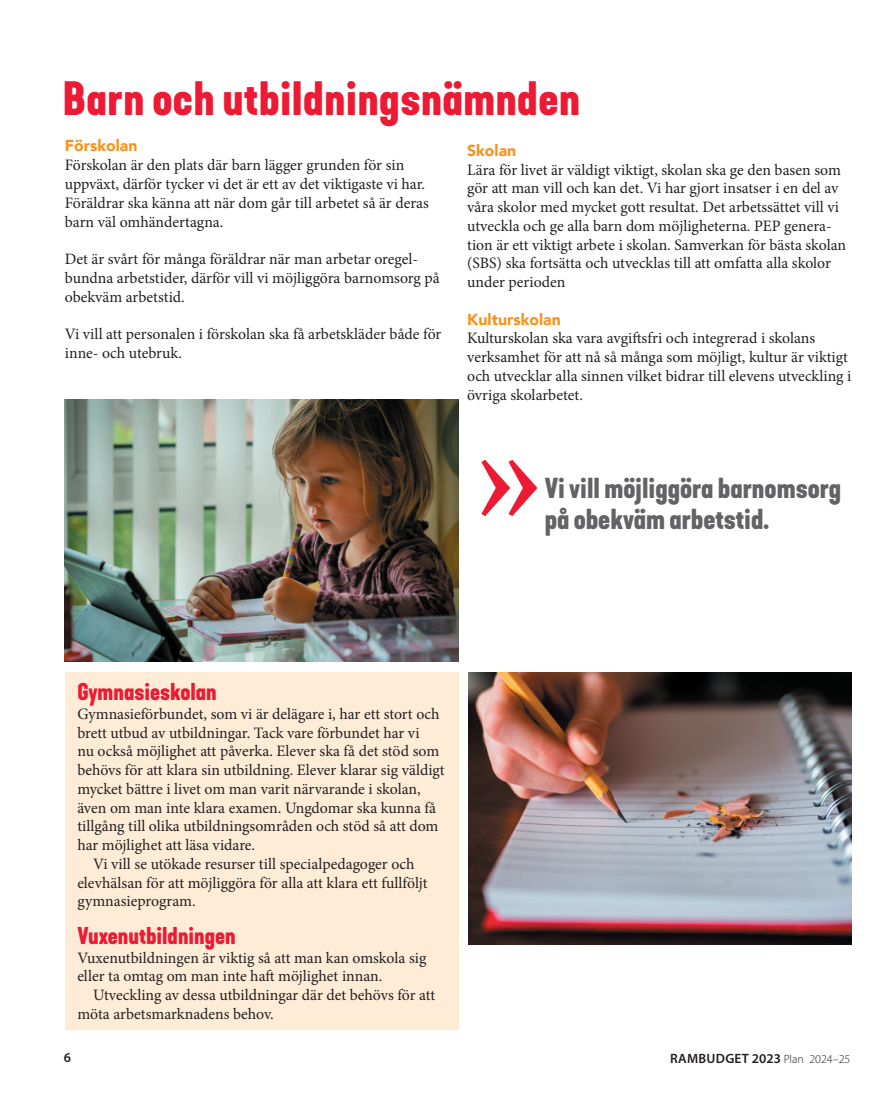
<style>
.page{position:relative;width:893px;height:1106px;background:#fff}
.page>*{position:absolute;margin:0;border:0;box-sizing:border-box;transform-origin:0 0}
.t1{font:150px "Grad";color:#ed1a33}
.t2{font:700 45px "Kapra Neue Custom";letter-spacing:.01em;color:#ed1a33}
.t3{font:700 27px "Kapra Neue Custom";color:#636366}
.t4{font:700 22.65px "Kapra Neue Custom";color:#ed1a33}
.t5{font:15.9px/18.8px "Minion Pro";color:#231f20}
.t6{font:900 15.9px "Avenir";color:#f7931d}
.t7{font:600 13.5px "Myriad Pro";letter-spacing:.02em;color:#231f20}
.s1{font-weight:300;font-size:12px}
</style>
<div class="page">
<div style="left:65px;top:672px;width:393px;height:357px;background:#feecd7"></div>
<img style="left:65px;top:399px;width:393px;height:262px">
<img style="left:468px;top:672px;width:383px;height:272px">
<h2 class="t2" style="left:63px;top:70px;width:519px">Barn och utbildningsnämnden</h2>
<p class="t6" style="left:65px;top:132px;width:74px">Förskolan</p>
<p class="t5" style="left:65px;top:156px;width:366px">Förskolan är den plats där barn lägger grunden för sin uppväxt, därför tycker vi det är ett av det viktigaste vi har.<br>Föräldrar ska känna att när dom går till arbetet så är deras barn väl omhändertagna.</p>
<p class="t5" style="left:65px;top:250px;width:376px">Det är svårt för många föräldrar när man arbetar oregel&shy;bundna arbetstider, därför vill vi möjliggöra barnomsorg på obekväm arbetstid.</p>
<p class="t5" style="left:65px;top:325px;width:378px">Vi vill att personalen i förskolan ska få arbetskläder både för inne- och utebruk.</p>
<p class="t6" style="left:467px;top:137px;width:50px">Skolan</p>
<p class="t5" style="left:467px;top:160px;width:381px">Lära för livet är väldigt viktigt, skolan ska ge den basen som gör att man vill och kan det. Vi har gjort insatser i en del av våra skolor med mycket gott resultat. Det arbetssättet vill vi utveckla och ge alla barn dom möjligheterna. PEP genera&shy;tion är ett viktigt arbete i skolan. Samverkan för bästa skolan (SBS) ska fortsätta och utvecklas till att omfatta alla skolor under perioden</p>
<p class="t6" style="left:467px;top:305px;width:95px">Kulturskolan</p>
<p class="t5" style="left:467px;top:329px;width:386px">Kulturskolan ska vara avgiftsfri och integrerad i skolans verksamhet för att nå så många som möjligt, kultur är viktigt och utvecklar alla sinnen vilket bidrar till elevens utveckling i övriga skolarbetet.</p>
<h1 class="t1" style="left:474px;top:377px;width:74px">»</h1>
<h3 class="t3" style="left:545px;top:470px;width:298px">Vi vill möjliggöra barnomsorg</h3>
<h3 class="t3" style="left:545px;top:502px;width:226px">på obekväm arbetstid.</h3>
<h3 class="t4" style="left:77px;top:677px;width:141px">Gymnasieskolan</h3>
<p class="t5" style="left:77px;top:704px;width:364px">Gymnasieförbundet, som vi är delägare i, har ett stort och</p>
<p class="t5" style="left:77px;top:723px;width:344px">brett utbud av utbildningar. Tack vare förbundet har vi</p>
<p class="t5" style="left:77px;top:742px;width:363px">nu också möjlighet att påverka. Elever ska få det stöd som</p>
<p class="t5" style="left:77px;top:760px;width:369px">behövs för att klara sin utbildning. Elever klarar sig väldigt</p>
<p class="t5" style="left:77px;top:779px;width:345px">mycket bättre i livet om man varit närvarande i skolan,</p>
<p class="t5" style="left:77px;top:798px;width:360px">även om man inte klara examen. Ungdomar ska kunna få</p>
<p class="t5" style="left:77px;top:817px;width:363px">tillgång till olika utbildningsområden och stöd så att dom</p>
<p class="t5" style="left:77px;top:835px;width:179px">har möjlighet att läsa vidare.</p>
<p class="t5" style="left:93px;top:854px;width:323px">Vi vill se utökade resurser till specialpedagoger och</p>
<p class="t5" style="left:77px;top:873px;width:352px">elevhälsan för att möjliggöra för alla att klara ett fullföljt</p>
<p class="t5" style="left:77px;top:892px;width:120px">gymnasieprogram.</p>
<h3 class="t4" style="left:77px;top:921px;width:160px">Vuxenutbildningen</h3>
<p class="t5" style="left:77px;top:948px;width:351px">Vuxenutbildningen är viktig så att man kan omskola sig eller ta omtag om man inte haft möjlighet innan.</p>
<p class="t5" style="left:77px;top:985px;width:359px;text-indent:16px">Utveckling av dessa utbildningar där det behövs för att möta arbetsmarknadens behov.</p>
<p class="t7" style="left:64px;top:1048px;width:9px">6</p>
<p class="t7" style="left:670px;top:1049px;width:182px">RAMBUDGET 2023 <span class="s1">Plan 2024–25</span></p>
</div>
